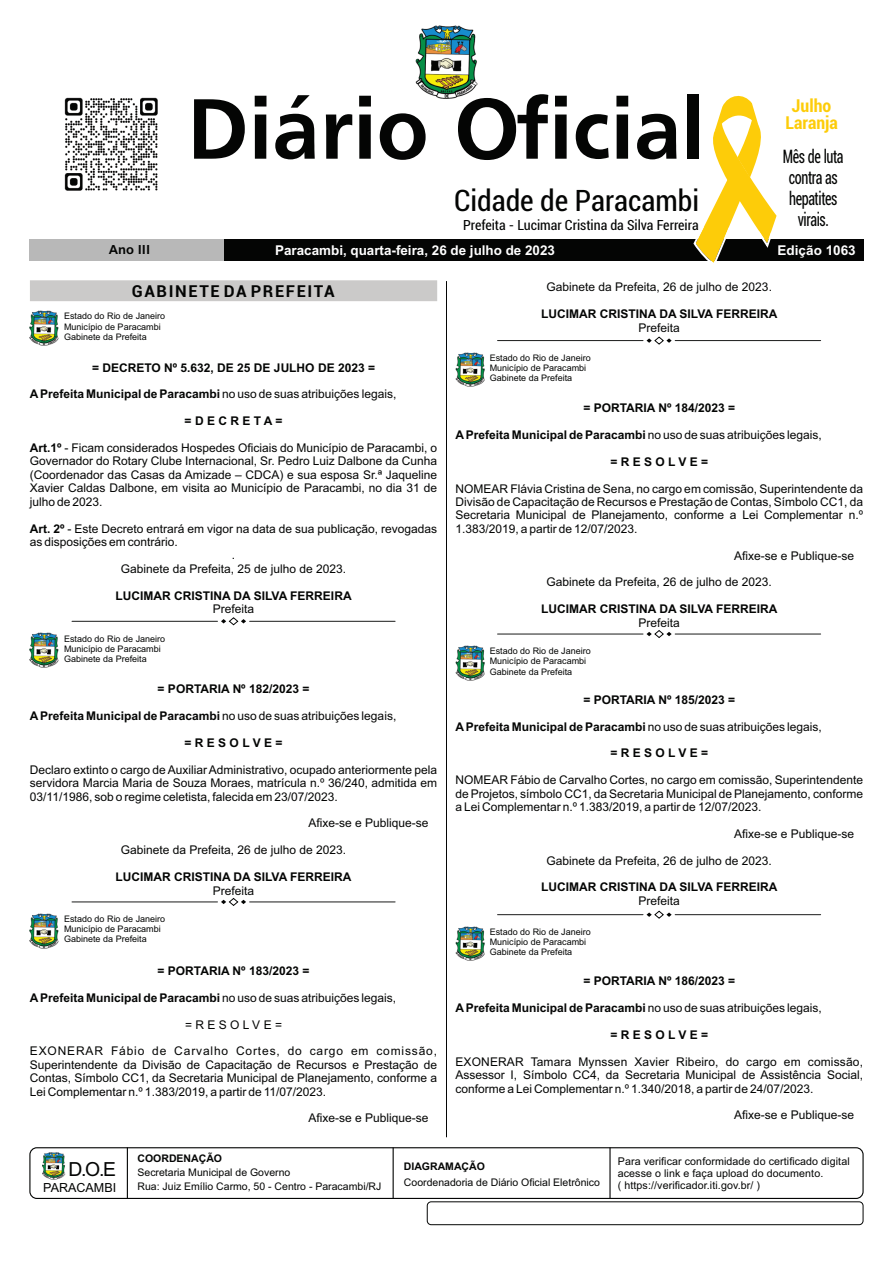
<style>
.page{position:relative;width:893px;height:1263px;background:#fff}
.page>*{position:absolute;margin:0;border:0;box-sizing:border-box;transform-origin:0 0}
.t1{font:700 89.25px "Frutiger";color:#040504}
.t2{font:condensed 29.7px "Roboto";color:#040504}
.t3{font:19.35px "Arial";color:#040504}
.t4{font:condensed 18.75px/20.7px "Roboto";letter-spacing:-.025em;color:#040504;text-align:center;scale:.76 1}
.t5{font:700 condensed 17.85px/17.2px "Roboto";color:#fdcc09;text-align:center}
.t6{font:700 16.5px "Roboto";letter-spacing:.1em;color:#040504}
.t7{font:condensed 14.1px "Roboto";color:#040504}
.t8{font:700 13.5px "Arial";color:#fff}
.t9{font:700 13.5px "Frutiger";color:#040504}
.t10{font:12.6px "Arial";color:#040504}
.t11{font:12px/13.4px "Arial";color:#040504;text-align:justify}
.t12{font:700 12px "Arial";color:#040504}
.t13{font:10.65px/11.9px "Arial";letter-spacing:.01em;color:#040504}
.t14{font:10.5px/13.8px "Arial";color:#040504}
.t15{font:700 10.5px "Arial";color:#040504}
.t16{font:9px/10.1px "Arial";color:#040504}
.s1{font-weight:400}
.s2{font-weight:700}
</style>
<div class="page">
<img style="left:416px;top:25px;width:61px;height:74px">
<hr style="left:446px;top:281px;width:1px;height:856px;background:#040504">
<img style="left:42px;top:1152px;width:23px;height:28px">
<div style="left:29px;top:1147px;width:835px;height:52px;border:1px solid #040504;border-radius:7px"></div>
<hr style="left:609px;top:1147px;width:2px;height:52px;background:#040504">
<hr style="left:127px;top:1147px;width:1px;height:52px;background:#040504">
<hr style="left:393px;top:1147px;width:1px;height:52px;background:#040504">
<div style="left:427px;top:1202px;width:436px;height:23px;border:1px solid #040504;border-radius:4px"></div>
<div style="left:30px;top:280px;width:407px;height:21px;background:#cbcac9"></div>
<img style="left:30px;top:311px;width:28px;height:34px">
<img style="left:64px;top:97px;width:94px;height:94px">
<div style="left:224px;top:239px;width:639px;height:22px;background:#040504"></div>
<div style="left:30px;top:239px;width:194px;height:22px;background:#b8b8b8"></div>
<svg style="left:693px;top:95px;width:83px;height:168px"></svg>
<hr style="left:72px;top:621px;width:145px;height:1px;background:#040504">
<hr style="left:250px;top:621px;width:145px;height:1px;background:#040504">
<svg style="left:221px;top:617px;width:25px;height:9px"></svg>
<img style="left:30px;top:633px;width:28px;height:34px">
<hr style="left:72px;top:901px;width:145px;height:1px;background:#040504">
<hr style="left:250px;top:901px;width:145px;height:1px;background:#040504">
<svg style="left:221px;top:898px;width:25px;height:8px"></svg>
<img style="left:30px;top:913px;width:28px;height:35px">
<hr style="left:498px;top:340px;width:145px;height:1px;background:#040504">
<hr style="left:675px;top:340px;width:146px;height:1px;background:#040504">
<svg style="left:646px;top:336px;width:26px;height:9px"></svg>
<img style="left:455px;top:352px;width:29px;height:35px">
<hr style="left:498px;top:634px;width:145px;height:1px;background:#040504">
<hr style="left:675px;top:634px;width:146px;height:1px;background:#040504">
<svg style="left:646px;top:630px;width:26px;height:8px"></svg>
<img style="left:455px;top:646px;width:29px;height:34px">
<hr style="left:498px;top:914px;width:145px;height:1px;background:#040504">
<hr style="left:675px;top:914px;width:146px;height:1px;background:#040504">
<svg style="left:646px;top:910px;width:26px;height:9px"></svg>
<img style="left:455px;top:926px;width:29px;height:35px">
<h1 class="t1" style="left:187px;top:94px;width:519px">Diário Oficial</h1>
<h2 class="t2" style="left:454px;top:189px;width:247px">Cidade de Paracambi</h2>
<p class="t7" style="left:463px;top:219px;width:237px">Prefeita - Lucimar Cristina da Silva Ferreira</p>
<h3 class="t5" style="left:785px;top:99px;width:54px">Julho<br>Laranja</h3>
<h3 class="t4" style="left:783px;top:148px;width:81px">Mês de luta contra as hepatites virais.</h3>
<p class="t9" style="left:109px;top:244px;width:43px">Ano III</p>
<p class="t9" style="left:111px;top:244px;width:35px">Ano I</p>
<p class="t8" style="left:275px;top:245px;width:281px">Paracambi, quarta-feira, 26 de julho de 2023</p>
<p class="t8" style="left:778px;top:245px;width:80px">Edição 1063</p>
<h3 class="t6" style="left:132px;top:284px;width:204px">GABINETE DA PREFEITA</h3>
<p class="t16" style="left:64px;top:312px;width:103px">Estado do Rio de Janeiro<br>Município de Paracambi<br>Gabinete da Prefeita</p>
<p class="t12" style="left:92px;top:363px;width:284px">= DECRETO Nº 5.632, DE 25 DE JULHO DE 2023 =</p>
<p class="t12" style="left:30px;top:390px;width:368px">APrefeita Municipal de Paracambi <span class="s1">no uso de suas atribuições legais,</span></p>
<p class="t12" style="left:185px;top:416px;width:99px">= D E C R E T A =</p>
<p class="t11" style="left:30px;top:442px;width:409px"><span class="s2">Art.1º</span> - Ficam considerados Hospedes Oficiais do Município de Paracambi, o Governador do Rotary Clube Internacional, Sr. Pedro Luiz Dalbone da Cunha (Coordenador das Casas da Amizade – CDCA) e sua esposa Sr.ª Jaqueline Xavier Caldas Dalbone, em visita ao Município de Paracambi, no dia 31 de julho de 2023.</p>
<p class="t11" style="left:30px;top:523px;width:409px"><span class="s2">Art. 2º</span> - Este Decreto entrará em vigor na data de sua publicação, revogadas</p>
<p class="t11" style="left:30px;top:536px;width:150px">as disposições em contrário.</p>
<p class="t11" style="left:232px;top:549px;width:5px">.</p>
<p class="t11" style="left:121px;top:563px;width:227px">Gabinete da Prefeita, 25 de julho de 2023.</p>
<p class="t12" style="left:115px;top:591px;width:238px">LUCIMAR CRISTINA DA SILVA FERREIRA</p>
<p class="t11" style="left:213px;top:603px;width:43px">Prefeita</p>
<p class="t16" style="left:64px;top:634px;width:103px">Estado do Rio de Janeiro<br>Município de Paracambi<br>Gabinete da Prefeita</p>
<p class="t12" style="left:158px;top:685px;width:153px">= PORTARIA Nº 182/2023 =</p>
<p class="t12" style="left:30px;top:711px;width:368px">APrefeita Municipal de Paracambi <span class="s1">no uso de suas atribuições legais,</span></p>
<p class="t12" style="left:185px;top:738px;width:99px">= R E S O L V E =</p>
<p class="t11" style="left:30px;top:764px;width:409px">Declaro extinto o cargo de Auxiliar Administrativo, ocupado anteriormente pela servidora Marcia Maria de Souza Moraes, matrícula n.º 36/240, admitida em 03/11/1986, sob o regime celetista, falecida em 23/07/2023.</p>
<p class="t11" style="left:308px;top:818px;width:122px">Afixe-se e Publique-se</p>
<p class="t11" style="left:121px;top:844px;width:227px">Gabinete da Prefeita, 26 de julho de 2023.</p>
<p class="t12" style="left:115px;top:872px;width:238px">LUCIMAR CRISTINA DA SILVA FERREIRA</p>
<p class="t11" style="left:213px;top:885px;width:43px">Prefeita</p>
<p class="t16" style="left:64px;top:915px;width:103px">Estado do Rio de Janeiro<br>Município de Paracambi<br>Gabinete da Prefeita</p>
<p class="t12" style="left:158px;top:966px;width:153px">= PORTARIA Nº 183/2023 =</p>
<p class="t12" style="left:30px;top:993px;width:368px">APrefeita Municipal de Paracambi <span class="s1">no uso de suas atribuições legais,</span></p>
<p class="t11" style="left:185px;top:1019px;width:98px">= R E S O L V E =</p>
<p class="t11" style="left:30px;top:1045px;width:409px">EXONERAR Fábio de Carvalho Cortes, do cargo em comissão, Superintendente da Divisão de Capacitação de Recursos e Prestação de Contas, Símbolo CC1, da Secretaria Municipal de Planejamento, conforme a Lei Complementar n.º 1.383/2019, a partir de 11/07/2023.</p>
<p class="t11" style="left:308px;top:1113px;width:122px">Afixe-se e Publique-se</p>
<p class="t11" style="left:546px;top:282px;width:227px">Gabinete da Prefeita, 26 de julho de 2023.</p>
<p class="t12" style="left:541px;top:310px;width:238px">LUCIMAR CRISTINA DA SILVA FERREIRA</p>
<p class="t11" style="left:639px;top:322px;width:43px">Prefeita</p>
<p class="t16" style="left:490px;top:354px;width:103px">Estado do Rio de Janeiro<br>Município de Paracambi<br>Gabinete da Prefeita</p>
<p class="t12" style="left:583px;top:403px;width:153px">= PORTARIA Nº 184/2023 =</p>
<p class="t12" style="left:455px;top:430px;width:368px">APrefeita Municipal de Paracambi <span class="s1">no uso de suas atribuições legais,</span></p>
<p class="t12" style="left:610px;top:457px;width:99px">= R E S O L V E =</p>
<p class="t11" style="left:455px;top:483px;width:409px">NOMEAR Flávia Cristina de Sena, no cargo em comissão, Superintendente da Divisão de Capacitação de Recursos e Prestação de Contas, Símbolo CC1, da Secretaria Municipal de Planejamento, conforme a Lei Complementar n.º 1.383/2019, a partir de 12/07/2023.</p>
<p class="t11" style="left:734px;top:550px;width:122px">Afixe-se e Publique-se</p>
<p class="t11" style="left:546px;top:577px;width:227px">Gabinete da Prefeita, 26 de julho de 2023.</p>
<p class="t12" style="left:541px;top:604px;width:238px">LUCIMAR CRISTINA DA SILVA FERREIRA</p>
<p class="t11" style="left:639px;top:617px;width:43px">Prefeita</p>
<p class="t16" style="left:490px;top:647px;width:103px">Estado do Rio de Janeiro<br>Município de Paracambi<br>Gabinete da Prefeita</p>
<p class="t12" style="left:583px;top:695px;width:153px">= PORTARIA Nº 185/2023 =</p>
<p class="t12" style="left:455px;top:722px;width:368px">APrefeita Municipal de Paracambi <span class="s1">no uso de suas atribuições legais,</span></p>
<p class="t12" style="left:610px;top:749px;width:99px">= R E S O L V E =</p>
<p class="t11" style="left:455px;top:774px;width:409px">NOMEAR Fábio de Carvalho Cortes, no cargo em comissão, Superintendente de Projetos, símbolo CC1, da Secretaria Municipal de Planejamento, conforme a Lei Complementar n.º 1.383/2019, a partir de 12/07/2023.</p>
<p class="t11" style="left:734px;top:828px;width:122px">Afixe-se e Publique-se</p>
<p class="t11" style="left:546px;top:855px;width:227px">Gabinete da Prefeita, 26 de julho de 2023.</p>
<p class="t12" style="left:541px;top:883px;width:238px">LUCIMAR CRISTINA DA SILVA FERREIRA</p>
<p class="t11" style="left:639px;top:895px;width:43px">Prefeita</p>
<p class="t16" style="left:490px;top:928px;width:103px">Estado do Rio de Janeiro<br>Município de Paracambi<br>Gabinete da Prefeita</p>
<p class="t12" style="left:583px;top:976px;width:153px">= PORTARIA Nº 186/2023 =</p>
<p class="t12" style="left:455px;top:1003px;width:368px">APrefeita Municipal de Paracambi <span class="s1">no uso de suas atribuições legais,</span></p>
<p class="t12" style="left:610px;top:1030px;width:99px">= R E S O L V E =</p>
<p class="t11" style="left:455px;top:1056px;width:409px">EXONERAR Tamara Mynssen Xavier Ribeiro, do cargo em comissão, Assessor I, Símbolo CC4, da Secretaria Municipal de Assistência Social, conforme a Lei Complementar n.º 1.340/2018, a partir de 24/07/2023.</p>
<p class="t11" style="left:734px;top:1109px;width:122px">Afixe-se e Publique-se</p>
<h3 class="t3" style="left:69px;top:1162px;width:49px">D.O.E</h3>
<p class="t10" style="left:43px;top:1182px;width:74px">PARACAMBI</p>
<p class="t15" style="left:137px;top:1155px;width:86px">COORDENAÇÃO</p>
<p class="t14" style="left:137px;top:1166px;width:245px">Secretaria Municipal de Governo<br>Rua: Juiz Emílio Carmo, 50 - Centro - Paracambi/RJ</p>
<p class="t15" style="left:404px;top:1162px;width:83px">DIAGRAMAÇÃO</p>
<p class="t14" style="left:404px;top:1176px;width:198px">Coordenadoria de Diário Oficial Eletrônico</p>
<p class="t13" style="left:618px;top:1156px;width:233px">Para verificar conformidade do certificado digital acesse o link e faça upload do documento.<br>( https://verificador.iti.gov.br/ )</p>
</div>
